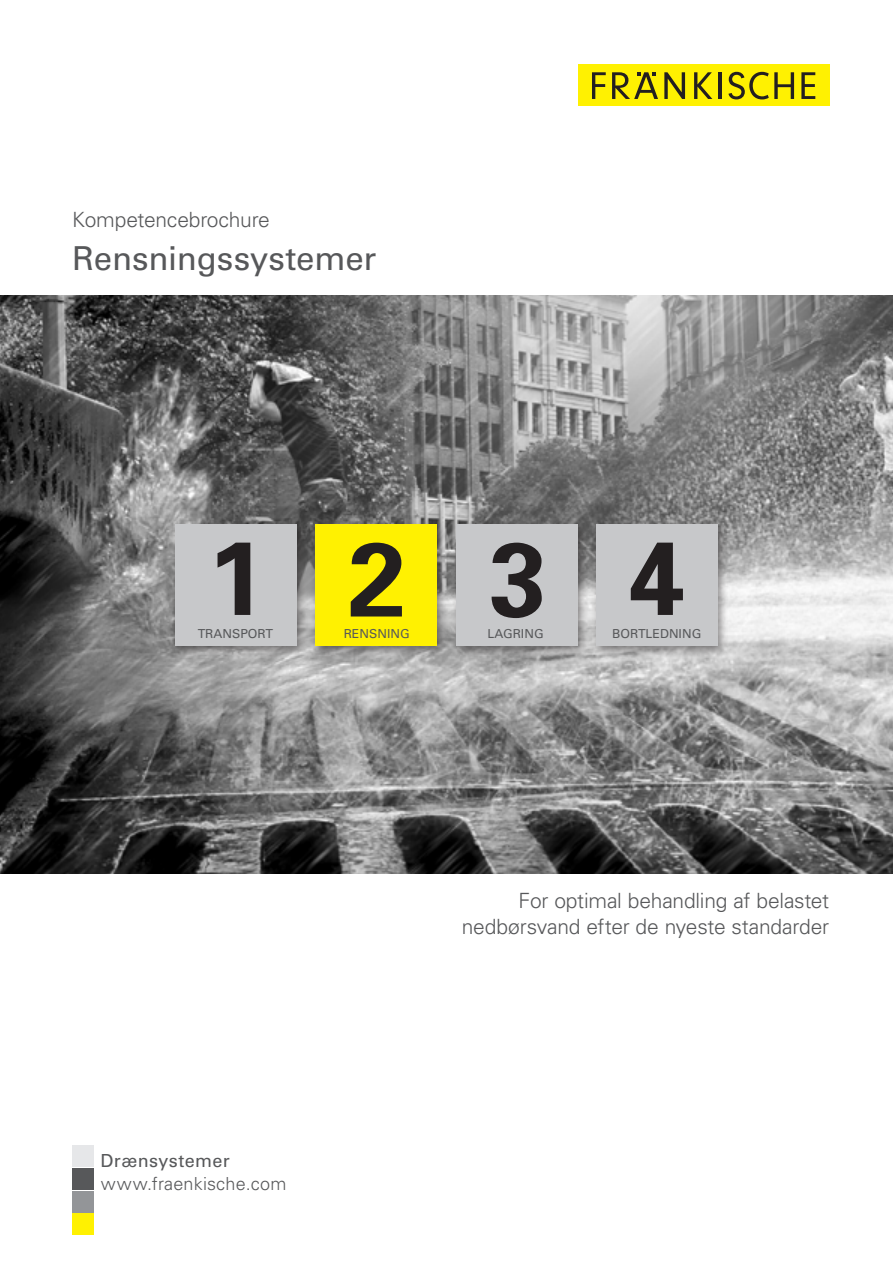
<style>
.page{position:relative;width:893px;height:1263px;background:#fff}
.page>*{position:absolute;margin:0;border:0;box-sizing:border-box;transform-origin:0 0}
.t1{font:33px "Univers LT Pro 55 Roman";letter-spacing:-.005em;color:#57585a}
.t2{font:300 21px/25.8px "Univers LT Pro 45";letter-spacing:-.01em;color:#57585a;text-align:right}
.t3{font:300 18px "Univers LT Pro 45";letter-spacing:.01em;color:#57585a}
.t4{font:18px "Univers LT Pro 55 Roman";letter-spacing:.02em;color:#57585a}
.t5{font:12.3px "Univers";color:#57585a}
</style>
<div class="page">
<div style="left:578px;top:64px;width:251px;height:42px;background:#fff101"></div>
<svg style="left:592px;top:72px;width:14px;height:27px"></svg>
<svg style="left:612px;top:72px;width:46px;height:27px"></svg>
<svg style="left:664px;top:72px;width:21px;height:27px"></svg>
<svg style="left:694px;top:72px;width:18px;height:27px"></svg>
<hr style="left:719px;top:72px;width:3px;height:27px;background:#231f20">
<svg style="left:728px;top:72px;width:66px;height:28px"></svg>
<svg style="left:801px;top:72px;width:14px;height:27px"></svg>
<img style="left:0;top:296px;width:893px;height:578px">
<div style="left:170px;top:519px;width:559px;height:138px;background:#231f20;opacity:.5"></div>
<div style="left:175px;top:524px;width:122px;height:122px;background:#c7c8ca"></div>
<svg style="left:218px;top:543px;width:32px;height:72px"></svg>
<div style="left:456px;top:524px;width:121px;height:122px;background:#c7c8ca"></div>
<svg style="left:492px;top:543px;width:50px;height:75px"></svg>
<div style="left:596px;top:524px;width:122px;height:122px;background:#c7c8ca"></div>
<svg style="left:631px;top:543px;width:52px;height:72px"></svg>
<div style="left:316px;top:524px;width:121px;height:122px;background:#fff101"></div>
<svg style="left:351px;top:543px;width:51px;height:73px"></svg>
<div style="left:72px;top:1146px;width:22px;height:21px;background:#e6e7e9"></div>
<div style="left:72px;top:1168px;width:22px;height:21px;background:#57585a"></div>
<div style="left:72px;top:1213px;width:22px;height:22px;background:#fff101"></div>
<div style="left:72px;top:1191px;width:22px;height:21px;background:#939598"></div>
<p class="t2" style="left:72px;top:206px;width:199px">Kompetencebrochure</p>
<h1 class="t1" style="left:72px;top:235px;width:306px">Rensningssystemer</h1>
<p class="t5" style="left:198px;top:626px;width:77px">TRANSPORT</p>
<p class="t5" style="left:344px;top:626px;width:68px">RENSNING</p>
<p class="t5" style="left:487px;top:626px;width:58px">LAGRING</p>
<p class="t5" style="left:612px;top:626px;width:91px">BORTLEDNING</p>
<p class="t4" style="left:101px;top:1148px;width:131px">Drænsystemer</p>
<p class="t3" style="left:101px;top:1171px;width:187px">www.fraenkische.com</p>
<p class="t2" style="left:462px;top:887px;width:369px">For optimal behandling af belastet nedbørsvand efter de nyeste standarder</p>
</div>
